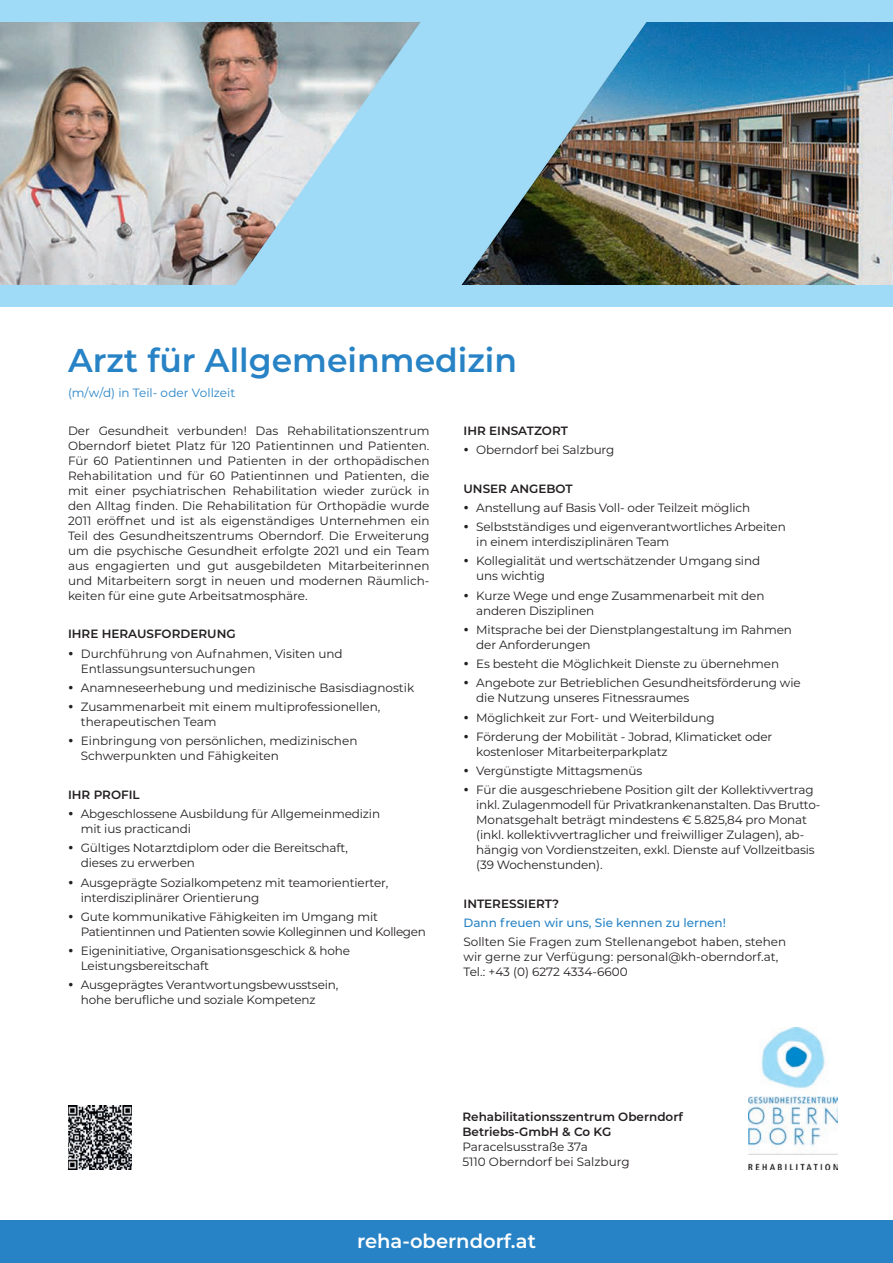
<style>
.page{position:relative;width:893px;height:1263px;background:#fff}
.page>*{position:absolute;margin:0;border:0;box-sizing:border-box;transform-origin:0 0}
.t1{font:600 33px "Montserrat";color:#2783c5}
.t2{font:600 19.5px "Montserrat";color:#fff}
.t3{font:12px/15px "Montserrat";letter-spacing:-.01em;color:#231f20}
.t4{font:600 12px/15px "Montserrat";color:#231f20}
.t5{font:12px/15px "Montserrat";letter-spacing:-.03em;color:#231f20}
.t6{font:12px "Montserrat";letter-spacing:.005em;color:#2783c5}
.s1{font-weight:600}
.s2{font-weight:500;color:#2783c5}
.s3{font-weight:400}
</style>
<div class="page">
<img style="left:0;top:21px;width:893px;height:264px">
<div style="left:0;top:1220px;width:893px;height:43px;background:#2783c5"></div>
<div style="left:0;top:285px;width:893px;height:21px;background:#9fdaf7"></div>
<div style="left:0;top:0;width:893px;height:21px;background:#9fdaf7"></div>
<img style="left:68px;top:1106px;width:64px;height:63px">
<img style="left:748px;top:1028px;width:90px;height:141px">
<img style="left:221px;top:21px;width:441px;height:264px">
<p class="t1" style="left:68px;top:337px;width:451px">Arzt für Allgemeinmedizin</p>
<p class="t6" style="left:68px;top:385px;width:169px">(m/w/d) in Teil- oder Vollzeit</p>
<p class="t3" style="left:68px;top:423px;width:363px;text-align:justify">Der Gesundheit verbunden! Das Rehabilitationszentrum Oberndorf bietet Platz für 120 Patientinnen und Patienten.<br>Für 60 Patientinnen und Patienten in der orthopädischen Rehabilitation und für 60 Patientinnen und Patienten, die mit einer psychiatrischen Rehabilitation wieder zurück in den Alltag finden. Die Rehabilitation für Orthopädie wurde 2011 eröffnet und ist als eigenständiges Unternehmen ein Teil des Gesundheitszentrums Oberndorf. Die Erweiterung um die psychische Gesundheit erfolgte 2021 und ein Team aus engagierten und gut ausgebildeten Mitarbeiterinnen und Mitarbeitern sorgt in neuen und modernen Räumlich&shy;keiten für eine gute Arbeitsatmosphäre.</p>
<p class="t4" style="left:68px;top:626px;width:169px">IHRE HERAUSFORDERUNG</p>
<p class="t3" style="left:81px;top:645px;width:263px;text-indent:-13px">• Durchführung von Aufnahmen, Visiten und<br>Entlassungsuntersuchungen</p>
<p class="t3" style="left:68px;top:680px;width:348px">• Anamneseerhebung und medizinische Basisdiagnostik</p>
<p class="t3" style="left:81px;top:699px;width:301px;text-indent:-13px">• Zusammenarbeit mit einem multiprofessionellen, therapeutischen Team</p>
<p class="t3" style="left:81px;top:733px;width:278px;text-indent:-13px">• Einbringung von persönlichen, medizinischen<br>Schwerpunkten und Fähigkeiten</p>
<p class="t4" style="left:68px;top:786px;width:73px">IHR PROFIL</p>
<p class="t3" style="left:81px;top:806px;width:301px;text-indent:-13px">• Abgeschlossene Ausbildung für Allgemeinmedizin mit ius practicandi</p>
<p class="t3" style="left:81px;top:840px;width:269px;text-indent:-13px">• Gültiges Notarztdiplom oder die Bereitschaft, dieses zu erwerben</p>
<p class="t3" style="left:81px;top:874px;width:309px;text-indent:-13px">• Ausgeprägte Sozialkompetenz mit teamorientierter, interdisziplinärer Orientierung</p>
<p class="t5" style="left:81px;top:909px;width:347px;text-indent:-13px">• Gute kommunikative Fähigkeiten im Umgang mit<br>Patientinnen und Patienten sowie Kolleginnen und Kollegen</p>
<p class="t3" style="left:81px;top:943px;width:271px;text-indent:-13px">• Eigeninitiative, Organisationsgeschick &amp; hohe<br>Leistungsbereitschaft</p>
<p class="t3" style="left:81px;top:977px;width:259px;text-indent:-13px">• Ausgeprägtes Verantwortungsbewusstsein, hohe berufliche und soziale Kompetenz</p>
<p class="t4" style="left:463px;top:422px;width:106px">IHR EINSATZORT</p>
<p class="t3" style="left:463px;top:442px;width:152px">• Oberndorf bei Salzburg</p>
<p class="t4" style="left:463px;top:480px;width:111px">UNSER ANGEBOT</p>
<p class="t3" style="left:463px;top:500px;width:288px">• Anstellung auf Basis Voll- oder Teilzeit möglich</p>
<p class="t3" style="left:476px;top:519px;width:311px;text-indent:-13px">• Selbstständiges und eigenverantwortliches Arbeiten in einem interdisziplinären Team</p>
<p class="t3" style="left:476px;top:553px;width:285px;text-indent:-13px">• Kollegialität und wertschätzender Umgang sind uns wichtig</p>
<p class="t3" style="left:476px;top:587px;width:290px;text-indent:-13px">• Kurze Wege und enge Zusammenarbeit mit den anderen Disziplinen</p>
<p class="t3" style="left:476px;top:622px;width:317px;text-indent:-13px">• Mitsprache bei der Dienstplangestaltung im Rahmen der Anforderungen</p>
<p class="t3" style="left:463px;top:656px;width:317px">• Es besteht die Möglichkeit Dienste zu übernehmen</p>
<p class="t3" style="left:476px;top:675px;width:326px;text-indent:-13px">• Angebote zur Betrieblichen Gesundheitsförderung wie die Nutzung unseres Fitnessraumes</p>
<p class="t3" style="left:463px;top:709px;width:253px">• Möglichkeit zur Fort- und Weiterbildung</p>
<p class="t3" style="left:476px;top:728px;width:298px;text-indent:-13px">• Förderung der Mobilität - Jobrad, Klimaticket oder kostenloser Mitarbeiterparkplatz</p>
<p class="t3" style="left:463px;top:763px;width:180px">• Vergünstigte Mittagsmenüs</p>
<p class="t3" style="left:476px;top:782px;width:346px;text-indent:-13px">• Für die ausgeschriebene Position gilt der Kollektiv vertrag inkl. Zulagenmodell für Privatkrankenanstalten. Das Brutto-Monatsgehalt beträgt mindestens € 5.825,84 pro Monat (inkl. kollektivvertraglicher und freiwilliger Zulagen), ab&shy;hängig von Vordienstzeiten, exkl. Dienste auf Vollzeitbasis (39 Wochenstunden).</p>
<p class="t3" style="left:463px;top:893px;width:324px;line-height:19.2px"><span class="s1">INTERESSIERT?<br></span><span class="s2">Dann freuen wir uns, Sie kennen zu lernen!<br></span>Sollten Sie Fragen zum Stellenangebot haben, stehen</p>
<p class="t3" style="left:463px;top:949px;width:316px">wir gerne zur Verfügung: personal@kh-oberndorf.at,<br>Tel.: +43 (0) 6272 4334-6600</p>
<p class="t4" style="left:462px;top:1108px;width:222px">Rehabilitationsszentrum Oberndorf<br>Betriebs-GmbH &amp; Co KG<br><span class="s3">Paracelsusstraße 37a<br>5110 Oberndorf bei Salzburg</span></p>
<p class="t2" style="left:357px;top:1227px;width:180px">reha-oberndorf.at</p>
</div>
